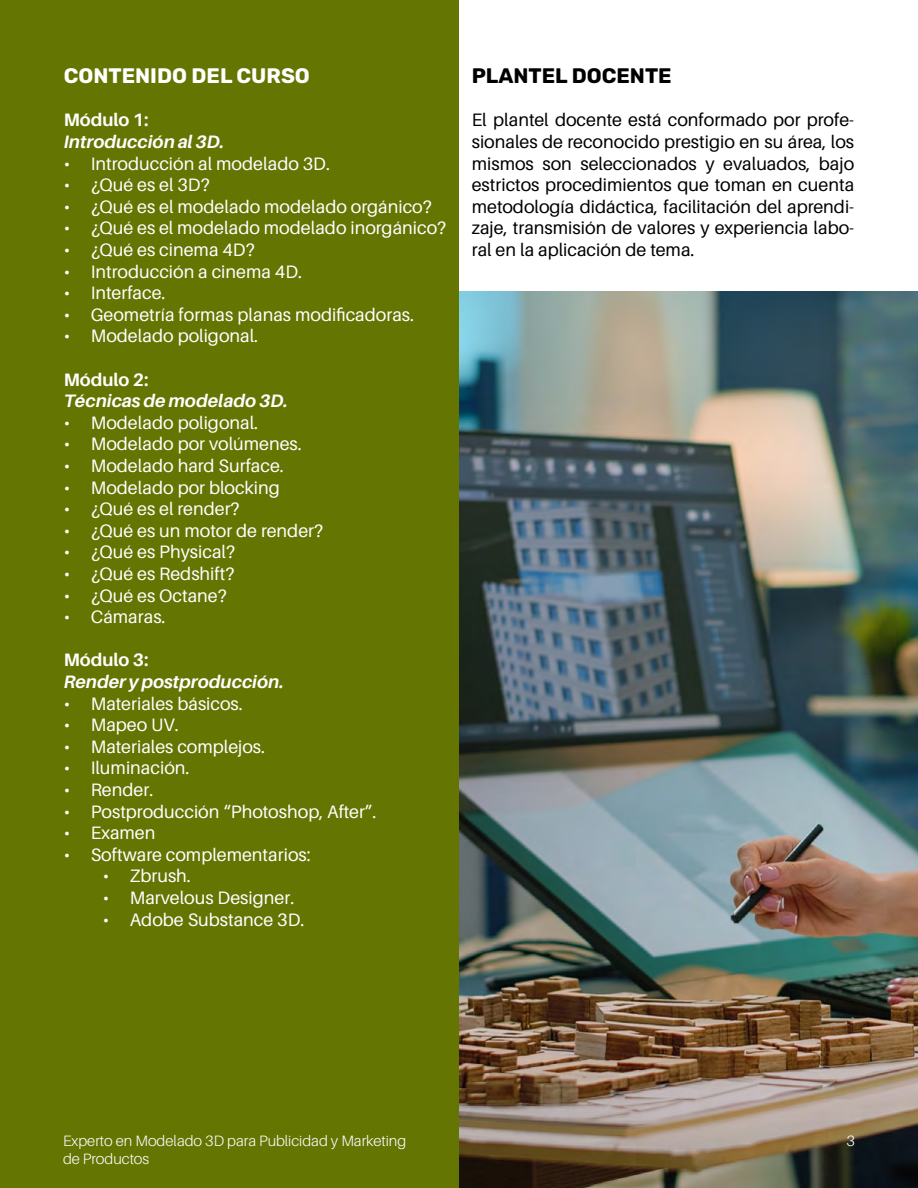
<style>
.page{position:relative;width:918px;height:1188px;background:#fff}
.page>*{position:absolute;margin:0;border:0;box-sizing:border-box;transform-origin:0 0}
.t1{font:700 21px "Rubik";color:#fff}
.t2{font:700 21px "Rubik";color:#000}
.t3{font:18px "Aileron";color:#fff}
.t4{font:18px/21.6px "Aileron";color:#000;text-align:justify}
.t5{font:italic 700 18px "Aileron";color:#fff}
.t6{font:700 18px "Aileron";color:#fff}
.t7{font:300 15px/18px "Aileron";color:#fff}
</style>
<div class="page">
<img style="left:459px;top:291px;width:459px;height:897px">
<div style="left:0;top:0;width:459px;height:1188px;background:#647502"></div>
<p class="t1" style="left:64px;top:64px;width:248px">CONTENIDO DEL CURSO</p>
<p class="t6" style="left:64px;top:110px;width:86px">Módulo 1:</p>
<p class="t5" style="left:64px;top:132px;width:162px">Introducción al 3D.</p>
<p class="t3" style="left:64px;top:153px;width:268px">• Introducción al modelado 3D.</p>
<p class="t3" style="left:64px;top:175px;width:147px">• ¿Qué es el 3D?</p>
<p class="t3" style="left:64px;top:197px;width:370px">• ¿Qué es el modelado modelado orgánico?</p>
<p class="t3" style="left:64px;top:218px;width:384px">• ¿Qué es el modelado modelado inorgánico?</p>
<p class="t3" style="left:64px;top:240px;width:192px">• ¿Qué es cinema 4D?</p>
<p class="t3" style="left:64px;top:261px;width:240px">• Introducción a cinema 4D.</p>
<p class="t3" style="left:64px;top:283px;width:103px">• Interface.</p>
<p class="t3" style="left:64px;top:305px;width:352px">• Geometría formas planas modificadoras.</p>
<p class="t3" style="left:64px;top:326px;width:196px">• Modelado poligonal.</p>
<p class="t6" style="left:64px;top:369px;width:86px">Módulo 2:</p>
<p class="t5" style="left:64px;top:391px;width:226px">Técnicas de modelado 3D.</p>
<p class="t3" style="left:64px;top:413px;width:196px">• Modelado poligonal.</p>
<p class="t3" style="left:64px;top:434px;width:240px">• Modelado por volúmenes.</p>
<p class="t3" style="left:64px;top:456px;width:222px">• Modelado hard Surface.</p>
<p class="t3" style="left:64px;top:477px;width:218px">• Modelado por blocking</p>
<p class="t3" style="left:64px;top:499px;width:177px">• ¿Qué es el render?</p>
<p class="t3" style="left:64px;top:521px;width:261px">• ¿Qué es un motor de render?</p>
<p class="t3" style="left:64px;top:542px;width:173px">• ¿Qué es Physical?</p>
<p class="t3" style="left:64px;top:564px;width:172px">• ¿Qué es Redshift?</p>
<p class="t3" style="left:64px;top:585px;width:165px">• ¿Qué es Octane?</p>
<p class="t3" style="left:64px;top:607px;width:103px">• Cámaras.</p>
<p class="t6" style="left:64px;top:650px;width:86px">Módulo 3:</p>
<p class="t5" style="left:64px;top:672px;width:222px">Render y postproducción.</p>
<p class="t3" style="left:64px;top:693px;width:181px">• Materiales básicos.</p>
<p class="t3" style="left:64px;top:715px;width:116px">• Mapeo UV.</p>
<p class="t3" style="left:64px;top:737px;width:203px">• Materiales complejos.</p>
<p class="t3" style="left:64px;top:758px;width:127px">• Iluminación.</p>
<p class="t3" style="left:64px;top:780px;width:91px">• Render.</p>
<p class="t3" style="left:64px;top:801px;width:314px">• Postproducción “Photoshop, After”.</p>
<p class="t3" style="left:64px;top:823px;width:93px">• Examen</p>
<p class="t3" style="left:64px;top:845px;width:249px">• Software complementarios:</p>
<p class="t3" style="left:103px;top:866px;width:90px">• Zbrush.</p>
<p class="t3" style="left:103px;top:888px;width:193px">• Marvelous Designer.</p>
<p class="t3" style="left:103px;top:909px;width:203px">• Adobe Substance 3D.</p>
<p class="t2" style="left:472px;top:64px;width:201px">PLANTEL DOCENTE</p>
<p class="t4" style="left:472px;top:110px;width:384px">El plantel docente está conformado por profe&shy;sionales de reconocido prestigio en su área, los mismos son seleccionados y evaluados, bajo estrictos procedimientos que toman en cuenta metodología didáctica, facilitación del aprendi&shy;zaje, transmisión de valores y experiencia labo&shy;ral en la aplicación de tema.</p>
<p class="t7" style="left:63px;top:1132px;width:345px">Experto en Modelado 3D para Publicidad y Marketing de Productos</p>
<p class="t7" style="left:847px;top:1132px;width:10px">3</p>
</div>
